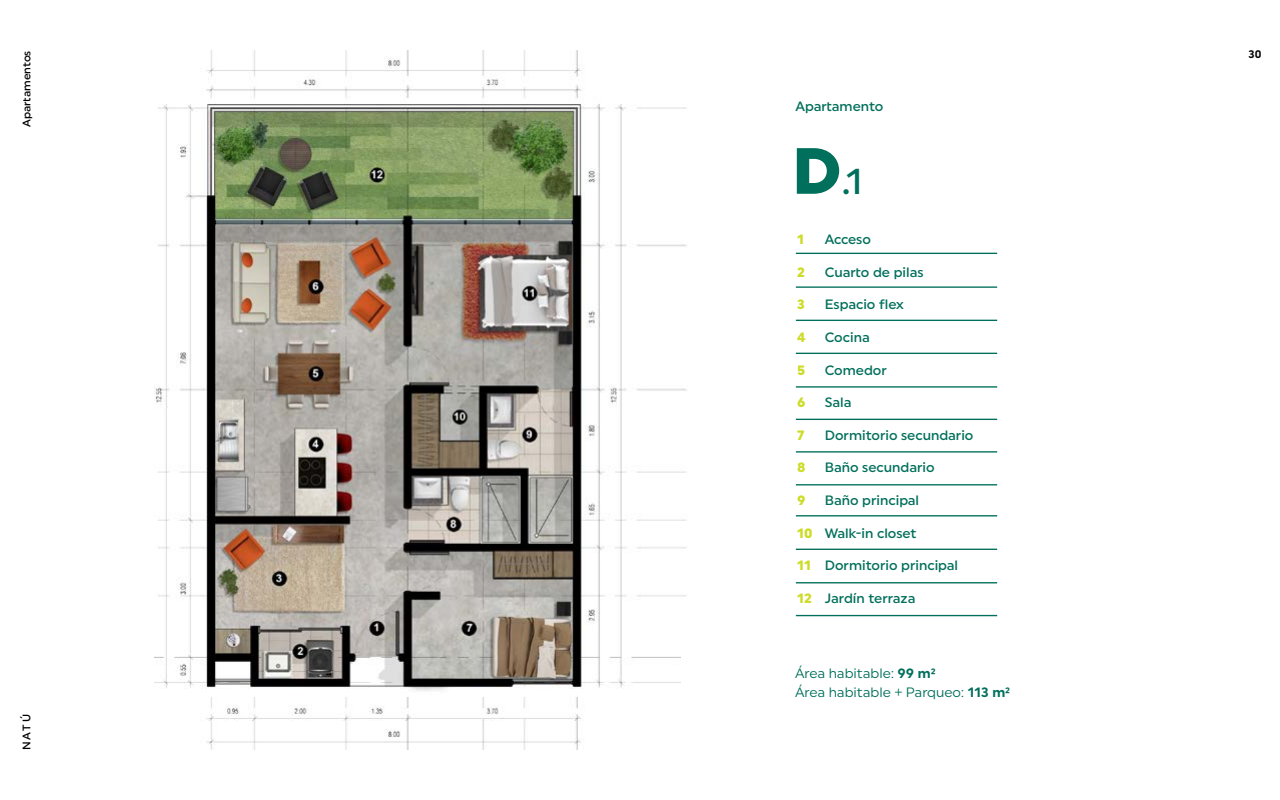
<style>
.page{position:relative;width:1280px;height:800px;background:#fff}
.page>*{position:absolute;margin:0;border:0;box-sizing:border-box;transform-origin:0 0}
.t1{font:500 36px "Uniform";color:#006f5b}
.t2{font:500 13.6px "Uniform";color:#006f5b}
.t3{font:13.6px/19px "Uniform";color:#006f5b}
.t4{font:900 13.6px "Uniform";color:#cddc29}
.t5{font:500 11px "Uniform";color:#000}
.t6{font:700 11px "Uniform";color:#000}
.s1{font-weight:900;font-size:65.2px}
.s2{font-weight:700}
</style>
<div class="page">
<img style="left:154px;top:50px;width:533px;height:700px">
<hr style="left:796px;top:253px;width:201px;height:1px;background:#006f5b">
<hr style="left:796px;top:286px;width:201px;height:2px;background:#006f5b">
<hr style="left:796px;top:320px;width:201px;height:1px;background:#006f5b">
<hr style="left:796px;top:353px;width:201px;height:1px;background:#006f5b">
<hr style="left:796px;top:386px;width:201px;height:2px;background:#006f5b">
<hr style="left:796px;top:419px;width:201px;height:1px;background:#006f5b">
<hr style="left:796px;top:451px;width:201px;height:2px;background:#006f5b">
<hr style="left:796px;top:484px;width:201px;height:1px;background:#006f5b">
<hr style="left:796px;top:515px;width:201px;height:1px;background:#006f5b">
<hr style="left:796px;top:549px;width:201px;height:1px;background:#006f5b">
<hr style="left:796px;top:582px;width:201px;height:1px;background:#006f5b">
<hr style="left:796px;top:615px;width:201px;height:1px;background:#006f5b">
<p class="t5" style="left:20px;top:127px;width:78px;rotate:-90deg">Apartamentos</p>
<p class="t5" style="left:20px;top:750px;width:38px;rotate:-90deg">NATÚ</p>
<p class="t2" style="left:796px;top:98px;width:89px">Apartamento</p>
<h1 class="t1" style="left:792px;top:160px;width:72px"><span class="s1">D</span>.1</h1>
<p class="t4" style="left:797px;top:231px;width:8px">1</p>
<p class="t4" style="left:797px;top:264px;width:9px">2</p>
<p class="t4" style="left:797px;top:297px;width:9px">3</p>
<p class="t4" style="left:797px;top:329px;width:10px">4</p>
<p class="t4" style="left:797px;top:362px;width:10px">5</p>
<p class="t4" style="left:797px;top:394px;width:10px">6</p>
<p class="t4" style="left:797px;top:427px;width:9px">7</p>
<p class="t4" style="left:797px;top:460px;width:10px">8</p>
<p class="t4" style="left:797px;top:492px;width:10px">9</p>
<p class="t4" style="left:797px;top:525px;width:17px">10</p>
<p class="t4" style="left:797px;top:557px;width:15px">11</p>
<p class="t4" style="left:797px;top:590px;width:16px">12</p>
<p class="t2" style="left:825px;top:231px;width:48px">Acceso</p>
<p class="t2" style="left:825px;top:264px;width:100px">Cuarto de pilas</p>
<p class="t2" style="left:825px;top:297px;width:80px">Espacio flex</p>
<p class="t2" style="left:825px;top:329px;width:46px">Cocina</p>
<p class="t2" style="left:825px;top:362px;width:64px">Comedor</p>
<p class="t2" style="left:825px;top:394px;width:28px">Sala</p>
<p class="t2" style="left:825px;top:427px;width:150px">Dormitorio secundario</p>
<p class="t2" style="left:825px;top:460px;width:111px">Baño secundario</p>
<p class="t2" style="left:825px;top:492px;width:96px">Baño principal</p>
<p class="t2" style="left:825px;top:525px;width:93px">Walk-in closet</p>
<p class="t2" style="left:825px;top:557px;width:135px">Dormitorio principal</p>
<p class="t2" style="left:825px;top:590px;width:92px">Jardín terraza</p>
<p class="t3" style="left:795px;top:664px;width:216px">Área habitable: <span class="s2">99 m²<br></span>Área habitable + Parqueo: <span class="s2">113 m²</span></p>
<p class="t6" style="left:1249px;top:48px;width:14px">30</p>
</div>
